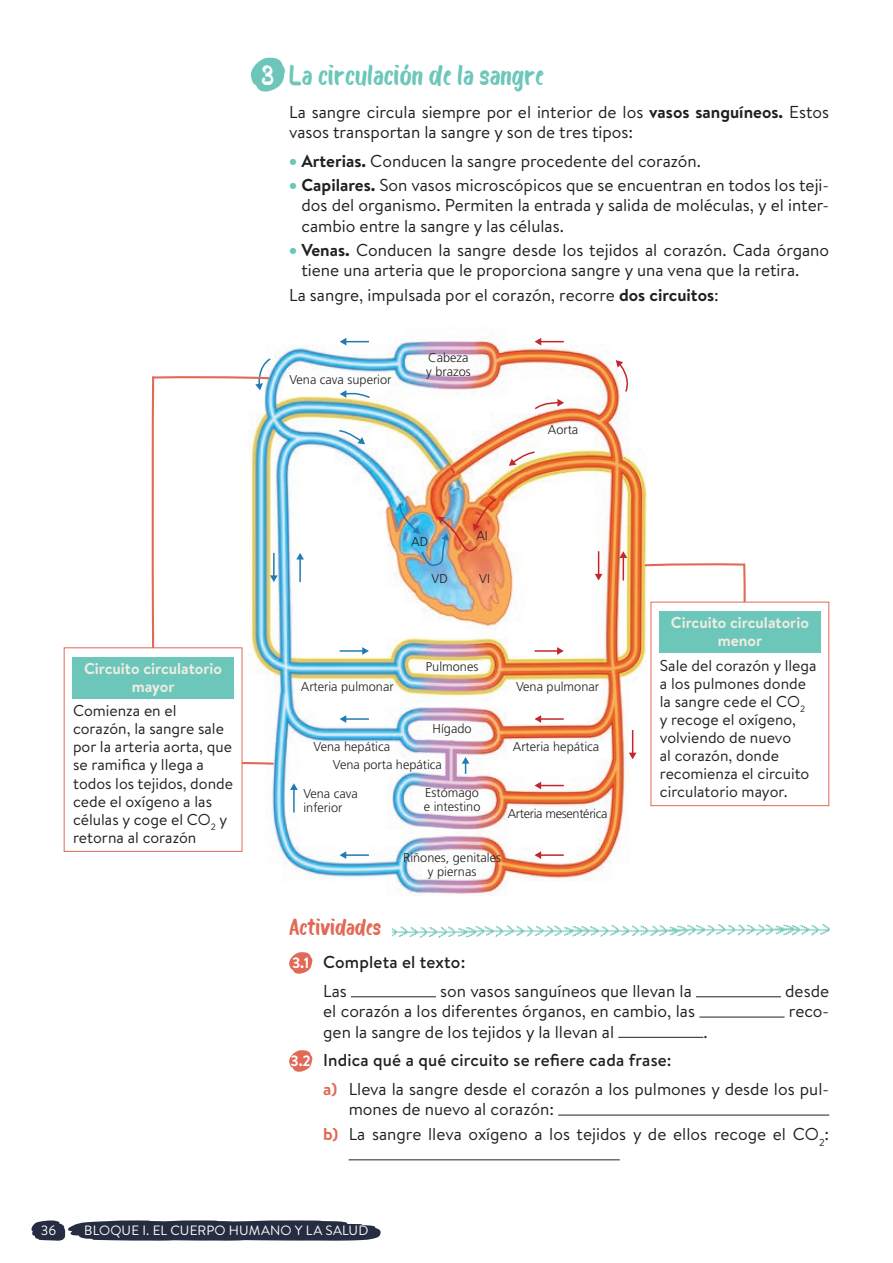
<style>
.page{position:relative;width:893px;height:1263px;background:#fff}
.page>*{position:absolute;margin:0;border:0;box-sizing:border-box;transform-origin:0 0}
._01_Punto{font:27.75px "Bosk";color:#6cc7ba}
.t1{font:27px "Bosk";color:#fff}
.t2{font:22.5px "Bosk";letter-spacing:-.015em;color:#e16956}
._06_Actividades_punt{font:17.25px/20.2px "Brandon Text";color:#231f20}
._02_Texto{font:17.25px/20.2px "Brandon Text";color:#231f20}
._05_Actividades_preg{font:500 17.25px "Brandon Text";letter-spacing:.01em;color:#231f20}
._04_Texto_tabla{font:15.75px/18px "Brandon Text";color:#231f20}
._03_Cabecera_tabla{font:700 15.75px/18px "Brandon Text";color:#f1ece2;text-align:center}
.t3{font:700 15px "Brandon Text";color:#fff}
.t4{font:13.5px "Brandon Text";letter-spacing:.01em;color:#fff}
.t5{font:300 12.75px/14px "Frutiger LT Pro";color:#231f20}
.t6{font:300 12.75px "Frutiger LT Pro";letter-spacing:-.025em;color:#231f20}
.s1{font-weight:700}
.s2{color:#6cc7ba}
.s3{font-weight:700;color:#e16956}
</style>
<div class="page">
<svg style="left:31px;top:1220px;width:350px;height:21px;background:#44495b"></svg>
<svg style="left:251px;top:57px;width:34px;height:35px"></svg>
<img style="left:393px;top:924px;width:436px;height:14px">
<svg style="left:289px;top:952px;width:24px;height:22px"></svg>
<hr style="left:351px;top:996px;width:85px;height:1px;background:#231f20">
<hr style="left:696px;top:996px;width:85px;height:1px;background:#231f20">
<hr style="left:699px;top:1017px;width:85px;height:1px;background:#231f20">
<hr style="left:618px;top:1037px;width:85px;height:1px;background:#231f20">
<svg style="left:289px;top:1050px;width:24px;height:22px"></svg>
<hr style="left:558px;top:1115px;width:271px;height:1px;background:#231f20">
<hr style="left:349px;top:1159px;width:271px;height:1px;background:#231f20">
<img style="left:257px;top:337px;width:391px;height:558px">
<svg style="left:535px;top:338px;width:29px;height:7px"></svg>
<svg style="left:340px;top:338px;width:29px;height:7px"></svg>
<svg style="left:533px;top:399px;width:31px;height:12px"></svg>
<svg style="left:340px;top:390px;width:31px;height:9px"></svg>
<svg style="left:338px;top:429px;width:27px;height:15px"></svg>
<hr style="left:540px;top:718px;width:24px;height:2px;background:#c3262c">
<svg style="left:534px;top:715px;width:7px;height:8px"></svg>
<svg style="left:595px;top:551px;width:7px;height:29px"></svg>
<svg style="left:619px;top:551px;width:8px;height:29px"></svg>
<hr style="left:345px;top:718px;width:24px;height:2px;background:#217bb0">
<svg style="left:340px;top:715px;width:6px;height:8px"></svg>
<hr style="left:340px;top:650px;width:23px;height:2px;background:#217bb0">
<svg style="left:362px;top:647px;width:7px;height:8px"></svg>
<hr style="left:534px;top:650px;width:24px;height:2px;background:#c3262c">
<svg style="left:557px;top:647px;width:7px;height:8px"></svg>
<svg style="left:534px;top:782px;width:30px;height:7px"></svg>
<hr style="left:293px;top:789px;width:2px;height:23px;background:#217bb0">
<svg style="left:290px;top:783px;width:8px;height:7px"></svg>
<hr style="left:299px;top:558px;width:2px;height:24px;background:#217bb0">
<svg style="left:296px;top:553px;width:8px;height:6px"></svg>
<svg style="left:462px;top:757px;width:7px;height:17px"></svg>
<hr style="left:540px;top:854px;width:24px;height:2px;background:#c3262c">
<svg style="left:534px;top:851px;width:7px;height:8px"></svg>
<hr style="left:345px;top:854px;width:24px;height:2px;background:#217bb0">
<svg style="left:340px;top:851px;width:6px;height:8px"></svg>
<svg style="left:629px;top:730px;width:7px;height:29px"></svg>
<svg style="left:616px;top:360px;width:15px;height:33px"></svg>
<svg style="left:509px;top:451px;width:27px;height:15px"></svg>
<img style="left:398px;top:497px;width:100px;height:70px">
<svg style="left:242px;top:761px;width:32px;height:4px"></svg>
<div style="left:659px;top:611px;width:162px;height:42px;background:#6cc7ba"></div>
<div style="left:651px;top:602px;width:178px;height:204px;border:1px solid #e16956"></div>
<svg style="left:151px;top:357px;width:127px;height:312px"></svg>
<div style="left:64px;top:648px;width:178px;height:203px;background:#fff"></div>
<div style="left:72px;top:657px;width:162px;height:41px;background:#6cc7ba"></div>
<div style="left:64px;top:647px;width:178px;height:205px;border:1px solid #e16956"></div>
<svg style="left:644px;top:563px;width:102px;height:70px"></svg>
<p class="t1" style="left:262px;top:58px;width:14px">3</p>
<p class="_01_Punto" style="left:289px;top:57px;width:256px">La circulación de la sangre</p>
<p class="_02_Texto" style="left:289px;top:101px;width:541px">La sangre circula siempre por el interior de los <span class="s1">vasos sanguíneos.</span> Estos vasos transportan la sangre y son de tres tipos:</p>
<p class="_06_Actividades_punt" style="left:289px;top:150px;width:413px"><span class="s2">•</span> <span class="s1">Arterias.</span> Conducen la sangre procedente del corazón.</p>
<p class="_06_Actividades_punt" style="left:301px;top:174px;width:529px;text-align:justify;text-indent:-12px"><span class="s2">•</span> <span class="s1">Capilares.</span> Son vasos microscópicos que se encuentran en todos los teji&shy;dos del organismo. Permiten la entrada y salida de moléculas, y el inter&shy;cambio entre la sangre y las células.</p>
<p class="_06_Actividades_punt" style="left:301px;top:239px;width:529px;text-indent:-12px"><span class="s2">•</span> <span class="s1">Venas.</span> Conducen la sangre desde los tejidos al corazón. Cada órgano tiene una arteria que le proporciona sangre y una vena que la retira.</p>
<p class="_02_Texto" style="left:289px;top:284px;width:431px">La sangre, impulsada por el corazón, recorre <span class="s1">dos circuitos</span>:</p>
<p class="t5" style="left:289px;top:372px;width:104px">Vena cava superior</p>
<p class="t5" style="left:426px;top:350px;width:46px">Cabeza y brazos</p>
<p class="t5" style="left:548px;top:423px;width:32px">Aorta</p>
<p class="_03_Cabecera_tabla" style="left:84px;top:659px;width:140px">Circuito circulatorio mayor</p>
<p class="_04_Texto_tabla" style="left:73px;top:701px;width:162px">Comienza en el corazón, la sangre sale por la arteria aorta, que se ramifica y llega a todos los tejidos, donde cede el oxígeno a las células y coge el CO<sub>2</sub> y retorna al corazón</p>
<p class="t5" style="left:411px;top:535px;width:19px">AD</p>
<p class="t5" style="left:476px;top:528px;width:13px">AI</p>
<p class="t5" style="left:432px;top:571px;width:18px">VD</p>
<p class="t5" style="left:479px;top:571px;width:12px">VI</p>
<p class="t5" style="left:426px;top:659px;width:54px">Pulmones</p>
<p class="t5" style="left:301px;top:680px;width:94px">Arteria pulmonar</p>
<p class="t5" style="left:516px;top:680px;width:84px">Vena pulmonar</p>
<p class="t5" style="left:433px;top:721px;width:40px">Hígado</p>
<p class="t5" style="left:314px;top:740px;width:78px">Vena hepática</p>
<p class="t5" style="left:513px;top:740px;width:88px">Arteria hepática</p>
<p class="t5" style="left:333px;top:757px;width:111px">Vena porta hepática</p>
<p class="t5" style="left:303px;top:787px;width:56px">Vena cava inferior</p>
<p class="t5" style="left:424px;top:786px;width:58px">Estómago e intestino</p>
<p class="t6" style="left:508px;top:806px;width:101px">Arteria mesentérica</p>
<p class="t5" style="left:403px;top:851px;width:99px;text-align:center">Riñones, genitales y piernas</p>
<p class="_03_Cabecera_tabla" style="left:671px;top:614px;width:140px">Circuito circulatorio menor</p>
<p class="_04_Texto_tabla" style="left:660px;top:656px;width:158px">Sale del corazón y llega a los pulmones donde la sangre cede el CO<sub>2 </sub>y recoge el oxígeno, volviendo de nuevo<br>al corazón, donde recomienza el circuito circulatorio mayor.</p>
<p class="t2" style="left:289px;top:913px;width:94px">Actividades</p>
<p class="t3" style="left:292px;top:952px;width:19px">3.1</p>
<p class="_05_Actividades_preg" style="left:323px;top:950px;width:144px">Completa el texto:</p>
<p class="_02_Texto" style="left:323px;top:980px;width:25px">Las</p>
<p class="_02_Texto" style="left:440px;top:980px;width:253px">son vasos sanguíneos que llevan la</p>
<p class="_02_Texto" style="left:785px;top:980px;width:45px">desde</p>
<p class="_02_Texto" style="left:323px;top:1001px;width:373px">el corazón a los diferentes órganos, en cambio, las</p>
<p class="_02_Texto" style="left:789px;top:1001px;width:42px">reco-</p>
<p class="_02_Texto" style="left:323px;top:1021px;width:292px">gen la sangre de los tejidos y la llevan al</p>
<p class="_02_Texto" style="left:703px;top:1021px;width:6px">.</p>
<p class="t3" style="left:291px;top:1050px;width:22px">3.2</p>
<p class="_05_Actividades_preg" style="left:323px;top:1048px;width:350px">Indica qué a qué circuito se refiere cada frase:</p>
<p class="_06_Actividades_punt" style="left:349px;top:1078px;width:482px;text-indent:-26px"><span class="s3">a)</span> Lleva la sangre desde el corazón a los pulmones y desde los pul&shy;mones de nuevo al corazón:</p>
<p class="_06_Actividades_punt" style="left:323px;top:1123px;width:507px"><span class="s3">b)</span> La sangre lleva oxígeno a los tejidos y de ellos recoge el CO<sub>2</sub>:</p>
<p class="t4" style="left:41px;top:1221px;width:17px">36</p>
<p class="t4" style="left:84px;top:1221px;width:286px">BLOQUE I. EL CUERPO HUMANO Y LA SALUD</p>
</div>
